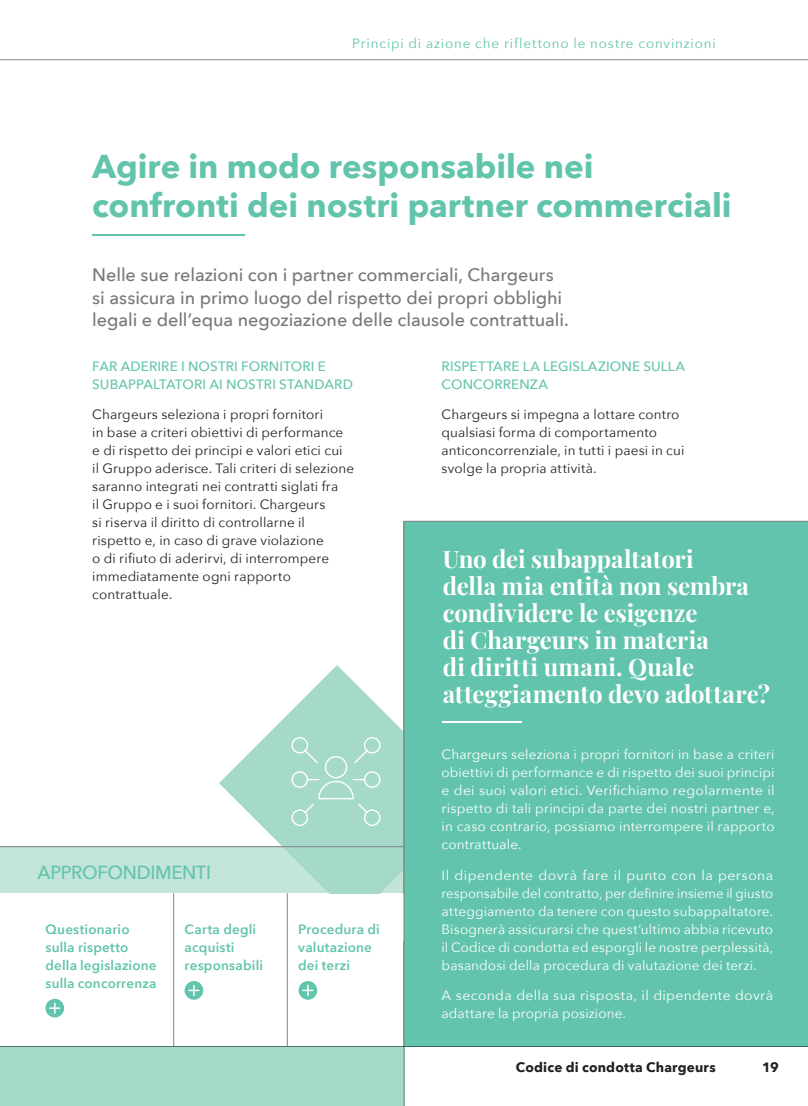
<style>
.page{position:relative;width:808px;height:1106px;background:#fff}
.page>*{position:absolute;margin:0;border:0;box-sizing:border-box;transform-origin:0 0}
.Titre_2{font:700 33px/39.6px "Avenir Next";color:#62c4ac}
.heading_1{font:700 24px/27px "Playfair Display";color:#fff}
.Texte_courant{font:500 18.9px "Avenir Next";letter-spacing:-.015em;color:#62c4ac}
.Chapo{font:500 18px/22.5px "Avenir Next";letter-spacing:-.005em;color:#76787b}
.Texte_courant-2{font:13.5px/18px "Avenir Next";letter-spacing:.01em;color:#fff;text-align:justify}
.Texte_courant-3{font:13.5px/18px "Avenir Next";letter-spacing:.01em;color:#231f20}
.Texte_courant-4{font:600 13.5px/18px "Avenir Next";letter-spacing:.015em;color:#62c4ac}
.Texte_courant-5{font:500 13.5px/18px "Avenir Next";letter-spacing:.01em;color:#62c4ac}
.t1{font:13.5px "Avenir Next";letter-spacing:.06em;color:#62c4ac}
.t2{font:700 13.5px "Avenir Next";letter-spacing:.015em;color:#231f20}
</style>
<div class="page">
<div style="left:0;top:846px;width:404px;height:47px;background:#c2e4d9"></div>
<div style="left:0;top:1046px;width:404px;height:60px;background:#a5d9ca"></div>
<svg style="left:219px;top:665px;width:185px;height:228px;fill:#a5d9ca"></svg>
<svg style="left:291px;top:736px;width:90px;height:90px;background:#addcce"></svg>
<div style="left:404px;top:521px;width:404px;height:525px;background:#62c4ac"></div>
<hr style="left:92px;top:234px;width:153px;height:1px;background:#62c4ac">
<hr style="left:404px;top:521px;width:1px;height:585px;background:#808285">
<hr style="left:0;top:846px;width:404px;height:1px;background:#808285">
<hr style="left:443px;top:721px;width:79px;height:2px;background:#fff">
<hr style="left:173px;top:893px;width:1px;height:153px;background:#808285">
<hr style="left:287px;top:893px;width:1px;height:153px;background:#808285">
<hr style="left:404px;top:521px;width:404px;height:1px;background:#808285">
<hr style="left:0;top:59px;width:808px;height:1px;background:#808285">
<hr style="left:0;top:1046px;width:808px;height:1px;background:#808285">
<svg style="left:45px;top:998px;width:19px;height:19px"></svg>
<svg style="left:50px;top:1003px;width:10px;height:10px"></svg>
<div style="left:185px;top:981px;width:18px;height:18px;background:#62c4ac;border-radius:50%"></div>
<svg style="left:189px;top:985px;width:10px;height:10px"></svg>
<div style="left:298px;top:981px;width:19px;height:18px;background:#62c4ac;border-radius:50%"></div>
<svg style="left:303px;top:985px;width:10px;height:10px"></svg>
<p class="t1" style="left:352px;top:31px;width:365px">Principi di azione che riflettono le nostre convinzioni</p>
<p class="Titre_2" style="left:92px;top:146px;width:641px">Agire in modo responsabile nei confronti dei nostri partner commerciali</p>
<p class="Chapo" style="left:92px;top:263px;width:478px">Nelle sue relazioni con i partner commerciali, Chargeurs si assicura in primo luogo del rispetto dei propri obblighi legali e dell’equa negoziazione delle clausole contrattuali.</p>
<p class="Texte_courant-5" style="left:92px;top:356px;width:262px">FAR ADERIRE I NOSTRI FORNITORI E<br>SUBAPPALTATORI AI NOSTRI STANDARD</p>
<p class="Texte_courant-3" style="left:92px;top:405px;width:263px">Chargeurs seleziona i propri fornitori<br>in base a criteri obiettivi di performance e di rispetto dei principi e valori etici cui<br>il Gruppo aderisce. Tali criteri di selezione saranno integrati nei contratti siglati fra<br>il Gruppo e i suoi fornitori. Chargeurs<br>si riserva il diritto di controllarne il rispetto e, in caso di grave violazione<br>o di rifiuto di aderirvi, di interrompere immediatamente ogni rapporto contrattuale.</p>
<p class="Texte_courant" style="left:38px;top:856px;width:175px">APPROFONDIMENTI</p>
<p class="Texte_courant-4" style="left:45px;top:920px;width:113px">Questionario sulla rispetto della legislazione sulla concorrenza</p>
<p class="Texte_courant-4" style="left:185px;top:920px;width:80px">Carta degli acquisti responsabili</p>
<p class="Texte_courant-4" style="left:298px;top:920px;width:83px">Procedura di valutazione dei terzi</p>
<p class="Texte_courant-5" style="left:442px;top:356px;width:245px">RISPETTARE LA LEGISLAZIONE SULLA<br>CONCORRENZA</p>
<p class="Texte_courant-3" style="left:442px;top:405px;width:244px">Chargeurs si impegna a lottare contro qualsiasi forma di comportamento anticoncorrenziale, in tutti i paesi in cui svolge la propria attività.</p>
<p class="heading_1" style="left:443px;top:543px;width:329px">Uno dei subappaltatori<br>della mia entità non sembra condividere le esigenze<br>di Chargeurs in materia<br>di diritti umani. Quale atteggiamento devo adottare?</p>
<p class="Texte_courant-2" style="left:442px;top:744px;width:335px">Chargeurs seleziona i propri fornitori in base a criteri obiettivi di performance e di rispetto dei suoi principi e dei suoi valori etici. Verifichiamo regolarmente il rispetto di tali principi da parte dei nostri partner e, in caso contrario, possiamo interrompere il rapporto contrattuale.</p>
<p class="Texte_courant-2" style="left:442px;top:865px;width:333px">Il dipendente dovrà fare il punto con la persona responsabile del contratto, per definire insieme il giusto atteggiamento da tenere con questo subappaltatore.<br>Bisognerà assicurarsi che quest’ultimo abbia ricevuto il Codice di condotta ed esporgli le nostre perplessità, basandosi della procedura di valutazione dei terzi.</p>
<p class="Texte_courant-2" style="left:442px;top:986px;width:333px">A seconda della sua risposta, il dipendente dovrà adattare la propria posizione.</p>
<p class="t2" style="left:516px;top:1055px;width:201px">Codice di condotta Chargeurs</p>
<p class="t2" style="left:762px;top:1055px;width:18px">19</p>
</div>
